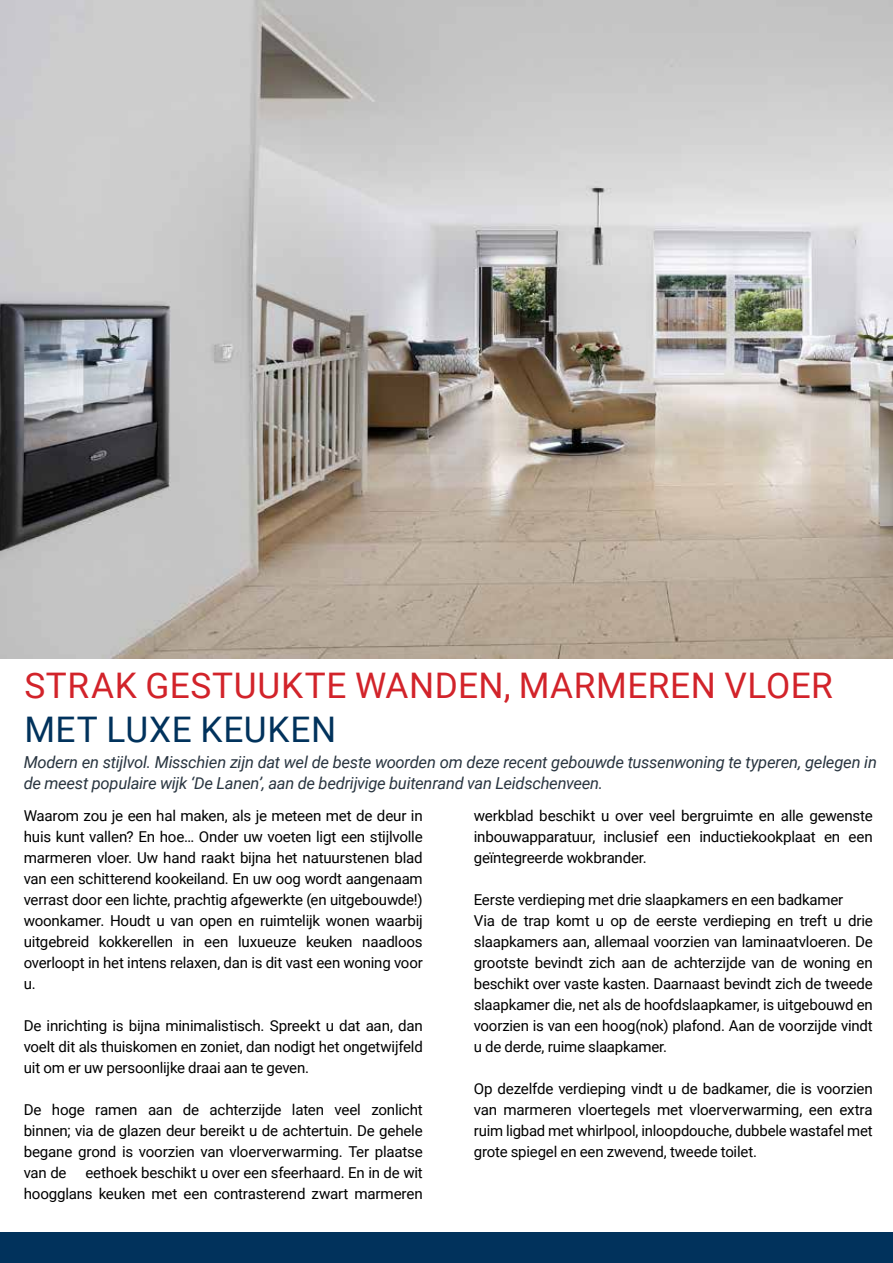
<style>
.page{position:relative;width:893px;height:1263px;background:#fff}
.page>*{position:absolute;margin:0;border:0;box-sizing:border-box;transform-origin:0 0}
.t1{font:35.25px "Roboto";letter-spacing:.015em;color:#d2232a}
.t2{font:35.25px "Roboto";letter-spacing:.02em;color:#01325c}
.t3{font:italic 16.5px/21px "Roboto";letter-spacing:-.015em;color:#293540}
.t4{font:15px/21px "Roboto";letter-spacing:-.015em;color:#000;text-align:justify}
</style>
<div class="page">
<img style="left:0;top:0;width:893px;height:659px">
<div style="left:0;top:1232px;width:893px;height:31px;background:#01325c"></div>
<h1 class="t1" style="left:24px;top:661px;width:810px">STRAK GESTUUKTE WANDEN, MARMEREN VLOER</h1>
<h1 class="t2" style="left:24px;top:704px;width:313px">MET LUXE KEUKEN</h1>
<p class="t3" style="left:24px;top:751px;width:855px">Modern en stijlvol. Misschien zijn dat wel de beste woorden om deze recent gebouwde tussenwoning te typeren, gelegen in de meest populaire wijk ‘De Lanen’, aan de bedrijvige buitenrand van Leidschenveen.</p>
<p class="t4" style="left:24px;top:804px;width:401px">Waarom zou je een hal maken, als je meteen met de deur in huis kunt vallen? En hoe… Onder uw voeten ligt een stijlvolle marmeren vloer. Uw hand raakt bijna het natuurstenen blad van een schitterend kookeiland. En uw oog wordt aangenaam verrast door een lichte, prachtig afgewerkte (en uitgebouwde!) woonkamer. Houdt u van open en ruimtelijk wonen waarbij uitgebreid kokkerellen in een luxueuze keuken naadloos overloopt in het intens relaxen, dan is dit vast een woning voor u.</p>
<p class="t4" style="left:24px;top:1014px;width:401px">De inrichting is bijna minimalistisch. Spreekt u dat aan, dan voelt dit als thuiskomen en zoniet, dan nodigt het ongetwijfeld uit om er uw persoonlijke draai aan te geven.</p>
<p class="t4" style="left:24px;top:1098px;width:401px">De hoge ramen aan de achterzijde laten veel zonlicht binnen; via de glazen deur bereikt u de achtertuin. De gehele begane grond is voorzien van vloerverwarming. Ter plaatse van de</p>
<p class="t4" style="left:474px;top:804px;width:400px">werkblad beschikt u over veel bergruimte en alle gewenste inbouwapparatuur, inclusief een inductiekookplaat en een geïntegreerde wokbrander.</p>
<p class="t4" style="left:474px;top:888px;width:401px;text-align:left">Eerste verdieping met drie slaapkamers en een badkamer<br>Via de trap komt u op de eerste verdieping en treft u drie slaapkamers aan, allemaal voorzien van laminaatvloeren. De grootste bevindt zich aan de achterzijde van de woning en beschikt over vaste kasten. Daarnaast bevindt zich de tweede slaapkamer die, net als de hoofdslaapkamer, is uitgebouwd en voorzien is van een hoog(nok) plafond. Aan de voorzijde vindt u de derde, ruime slaapkamer.</p>
<p class="t4" style="left:474px;top:1077px;width:401px">Op dezelfde verdieping vindt u de badkamer, die is voorzien van marmeren vloertegels met vloerverwarming, een extra ruim ligbad met whirlpool, inloopdouche, dubbele wastafel met grote spiegel en een zwevend, tweede toilet.</p>
<p class="t4" style="left:24px;top:1161px;width:401px;text-align:right">eethoek beschikt u over een sfeerhaard. En in de wit hoogglans keuken met een contrasterend zwart marmeren</p>
</div>
